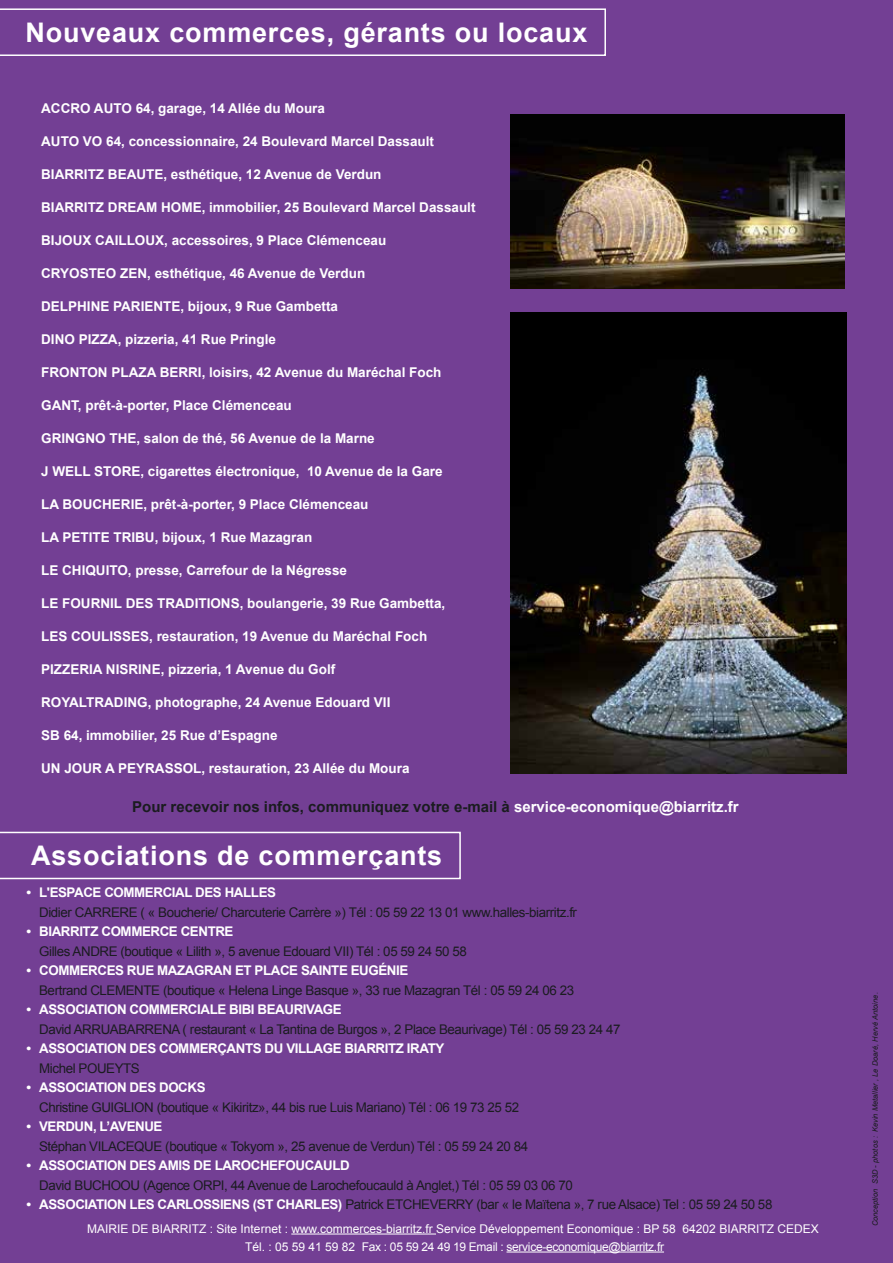
<style>
.page{position:relative;width:893px;height:1263px;background:#733f94}
.page>*{position:absolute;margin:0;border:0;box-sizing:border-box;transform-origin:0 0}
.t1{font:700 27px "Arial";letter-spacing:.03em;color:#fff}
.t2{font:700 15px "Arial";color:#1b1c20}
.t3{font:700 13.5px "Arial";color:#fff}
.t4{font:13.35px "Arial";letter-spacing:-.03em;color:#1b1c20}
.t5{font:700 13.35px "Arial";letter-spacing:-.03em;color:#fff}
.t6{font:12px/18px "Arial";color:#fff;text-align:center}
.t7{font:italic 7.5px "Arial";color:#1b1c20}
.s1{color:#fff}
.s2{font-weight:700;color:#fff}
.s3{font-style:inherit}
</style>
<div class="page">
<hr style="left:291px;top:1233px;width:145px;height:1px;background:#fff">
<hr style="left:506px;top:1251px;width:158px;height:1px;background:#fff">
<svg style="left:0;top:8px;width:606px;height:48px"></svg>
<svg style="left:0;top:832px;width:461px;height:47px"></svg>
<img style="left:510px;top:313px;width:336px;height:461px">
<img style="left:510px;top:114px;width:335px;height:175px">
<h1 class="t1" style="left:26px;top:15px;width:563px">Nouveaux commerces, gérants ou locaux</h1>
<p class="t3" style="left:41px;top:100px;width:285px">ACCRO AUTO 64, garage, 14 Allée du Moura</p>
<p class="t3" style="left:41px;top:133px;width:394px">AUTO VO 64, concessionnaire, 24 Boulevard Marcel Dassault</p>
<p class="t3" style="left:41px;top:166px;width:342px">BIARRITZ BEAUTE, esthétique, 12 Avenue de Verdun</p>
<p class="t3" style="left:41px;top:199px;width:436px">BIARRITZ DREAM HOME, immobilier, 25 Boulevard Marcel Dassault</p>
<p class="t3" style="left:41px;top:232px;width:347px">BIJOUX CAILLOUX, accessoires, 9 Place Clémenceau</p>
<p class="t3" style="left:41px;top:265px;width:326px">CRYOSTEO ZEN, esthétique, 46 Avenue de Verdun</p>
<p class="t3" style="left:41px;top:298px;width:298px">DELPHINE PARIENTE, bijoux, 9 Rue Gambetta</p>
<p class="t3" style="left:41px;top:331px;width:236px">DINO PIZZA, pizzeria, 41 Rue Pringle</p>
<p class="t3" style="left:41px;top:364px;width:402px">FRONTON PLAZA BERRI, loisirs, 42 Avenue du Maréchal Foch</p>
<p class="t3" style="left:41px;top:397px;width:252px">GANT, prêt-à-porter, Place Clémenceau</p>
<p class="t3" style="left:41px;top:430px;width:335px">GRINGNO THE, salon de thé, 56 Avenue de la Marne</p>
<p class="t3" style="left:41px;top:463px;width:403px">J WELL STORE, cigarettes électronique, 10 Avenue de la Gare</p>
<p class="t3" style="left:41px;top:496px;width:329px">LA BOUCHERIE, prêt-à-porter, 9 Place Clémenceau</p>
<p class="t3" style="left:41px;top:529px;width:273px">LA PETITE TRIBU, bijoux, 1 Rue Mazagran</p>
<p class="t3" style="left:41px;top:562px;width:307px">LE CHIQUITO, presse, Carrefour de la Négresse</p>
<p class="t3" style="left:41px;top:595px;width:406px">LE FOURNIL DES TRADITIONS, boulangerie, 39 Rue Gambetta,</p>
<p class="t3" style="left:41px;top:628px;width:388px">LES COULISSES, restauration, 19 Avenue du Maréchal Foch</p>
<p class="t3" style="left:41px;top:660px;width:296px">PIZZERIA NISRINE, pizzeria, 1 Avenue du Golf</p>
<p class="t3" style="left:41px;top:693px;width:351px">ROYALTRADING, photographe, 24 Avenue Edouard VII</p>
<p class="t3" style="left:41px;top:726px;width:238px">SB 64, immobilier, 25 Rue d’Espagne</p>
<p class="t3" style="left:41px;top:759px;width:370px">UN JOUR A PEYRASSOL, restauration, 23 Allée du Moura</p>
<p class="t2" style="left:132px;top:796px;width:608px">Pour recevoir nos infos, communiquez votre e-mail à <span class="s1">service-economique@biarritz.fr</span></p>
<h1 class="t1" style="left:31px;top:838px;width:413px">Associations de commerçants</h1>
<p class="t5" style="left:27px;top:883px;width:251px">• L'ESPACE COMMERCIAL DES HALLES</p>
<p class="t4" style="left:39px;top:903px;width:539px">Didier CARRERE ( « Boucherie/ Charcuterie Carrère ») Tél : 05 59 22 13 01 www.halles-biarritz.fr</p>
<p class="t5" style="left:27px;top:922px;width:208px">• BIARRITZ COMMERCE CENTRE</p>
<p class="t4" style="left:39px;top:942px;width:429px">Gilles ANDRE (boutique « Lilith », 5 avenue Edouard VII) Tél : 05 59 24 50 58</p>
<p class="t5" style="left:27px;top:961px;width:383px">• COMMERCES RUE MAZAGRAN ET PLACE SAINTE EUGÉNIE</p>
<p class="t4" style="left:39px;top:981px;width:536px">Bertrand CLEMENTE (boutique « Helena Linge Basque », 33 rue Mazagran Tél : 05 59 24 06 23</p>
<p class="t5" style="left:27px;top:1000px;width:317px">• ASSOCIATION COMMERCIALE BIBI BEAURIVAGE</p>
<p class="t4" style="left:39px;top:1020px;width:583px">David ARRUABARRENA ( restaurant « La Tantina de Burgos », 2 Place Beaurivage) Tél : 05 59 23 24 47</p>
<p class="t5" style="left:27px;top:1039px;width:419px">• ASSOCIATION DES COMMERÇANTS DU VILLAGE BIARRITZ IRATY</p>
<p class="t4" style="left:39px;top:1059px;width:102px">Michel POUEYTS</p>
<p class="t5" style="left:27px;top:1078px;width:181px">• ASSOCIATION DES DOCKS</p>
<p class="t4" style="left:39px;top:1098px;width:482px">Christine GUIGLION (boutique « Kikiritz», 44 bis rue Luis Mariano) Tél : 06 19 73 25 52</p>
<p class="t5" style="left:27px;top:1117px;width:137px">• VERDUN, L’AVENUE</p>
<p class="t4" style="left:39px;top:1137px;width:490px">Stéphan VILACEQUE (boutique « Tokyom », 25 avenue de Verdun) Tél : 05 59 24 20 84</p>
<p class="t5" style="left:27px;top:1156px;width:325px">• ASSOCIATION DES AMIS DE LAROCHEFOUCAULD</p>
<p class="t4" style="left:39px;top:1176px;width:535px">David BUCHOOU (Agence ORPI, 44 Avenue de Larochefoucauld à Anglet,) Tél : 05 59 03 06 70</p>
<p class="t4" style="left:27px;top:1195px;width:747px"><span class="s2">• ASSOCIATION LES CARLOSSIENS (ST CHARLES)</span> Patrick ETCHEVERRY (bar « le Maïtena », 7 rue Alsace) Tel : 05 59 24 50 58</p>
<p class="t6" style="left:87px;top:1220px;width:733px">MAIRIE DE BIARRITZ : Site Internet : www.commerces-biarritz.fr Service Développement Economique <span class="s3">:</span> BP 58 64202 BIARRITZ CEDEX<br>Tél. : 05 59 41 59 82 Fax : 05 59 24 49 19 Email : service-economique@biarritz.fr</p>
<p class="t7" style="left:870px;top:1226px;width:236px;rotate:-90deg">Conception S3D - photos : Kevin Metallier , Le Doaré, Hervé Antoine.</p>
</div>
